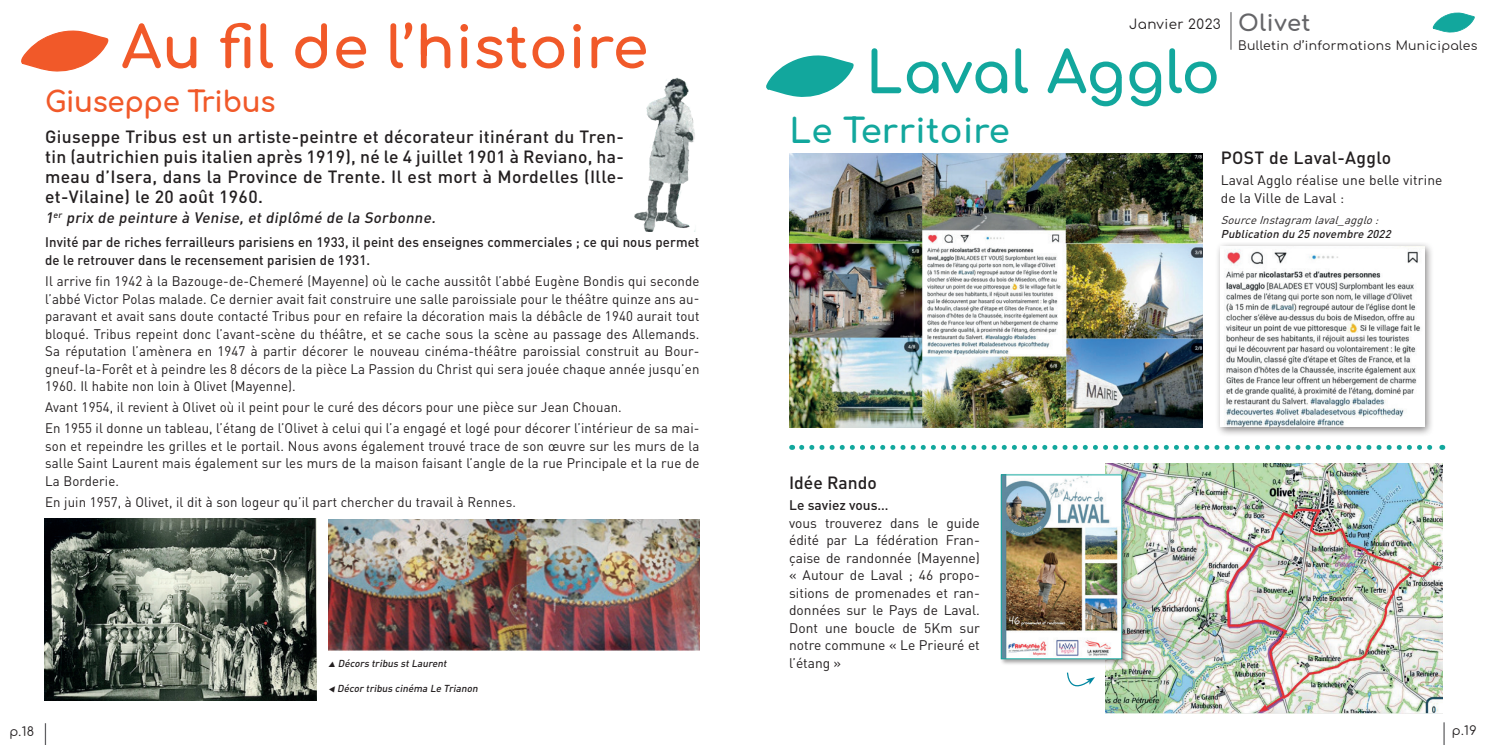
<style>
.page{position:relative;width:1489px;height:745px;background:#fff}
.page>*{position:absolute;margin:0;border:0;box-sizing:border-box;transform-origin:0 0}
.t1{font:700 57.5px "Comfortaa";letter-spacing:.01em;color:#f15929}
.t2{font:700 57.5px "Comfortaa";color:#12a79d}
.t3{font:700 33.75px "Comfortaa";letter-spacing:.01em;color:#12a79d}
.t4{font:700 28.75px "Comfortaa";letter-spacing:-.01em;color:#f15929;scale:.96 1}
.t5{font:700 22.5px "Comfortaa";letter-spacing:.03em;color:#656568}
.t6{font:500 17.5px/20px "DIN";letter-spacing:.02em;color:#231f20;text-align:justify}
.t7{font:500 17.5px "DIN";color:#231f20}
.t8{font:italic 500 15px "DIN";color:#231f20}
.t9{font:13.75px/17.5px "DIN";letter-spacing:.01em;color:#231f20;text-align:justify;scale:.96 1}
.t10{font:13.75px/17.5px "DIN";letter-spacing:.01em;color:#231f20;text-align:justify}
.t11{font:500 13.75px/17.5px "DIN";letter-spacing:.01em;color:#231f20;scale:.96 1}
.t12{font:500 13.75px "DIN";letter-spacing:.01em;color:#231f20}
.t13{font:13.5px "Comfortaa";letter-spacing:.03em;color:#231f20}
.t14{font:12.5px "Comfortaa";color:#231f20}
.t15{font:12.38px "Comfortaa";letter-spacing:.03em;color:#231f20}
.t16{font:italic 11.25px "DIN";color:#231f20}
.t17{font:italic 500 11.25px "DIN";color:#231f20}
.t18{font:italic 500 10px "DIN";color:#231f20}
</style>
<div class="page">
<hr style="left:1230px;top:12px;width:1px;height:38px;background:#5f5f62">
<img style="left:328px;top:519px;width:371px;height:131px">
<svg style="left:45px;top:723px;width:1px;height:21px"></svg>
<svg style="left:1443px;top:722px;width:1px;height:22px"></svg>
<img style="left:45px;top:518px;width:271px;height:182px">
<svg style="left:21px;top:30px;width:88px;height:42px"></svg>
<svg style="left:766px;top:55px;width:88px;height:42px"></svg>
<img style="left:634px;top:77px;width:62px;height:154px">
<img style="left:1105px;top:463px;width:337px;height:249px">
<div style="left:999px;top:473px;width:129px;height:192px;background:#231f20;opacity:.41"></div>
<img style="left:1002px;top:476px;width:118px;height:180px">
<div style="left:1000px;top:474px;width:122px;height:184px;border:1px solid #12a79d"></div>
<img style="left:789px;top:153px;width:413px;height:274px">
<div style="left:1215px;top:241px;width:219px;height:196px;background:#231f20;opacity:.54"></div>
<img style="left:1220px;top:246px;width:204px;height:180px">
<svg style="left:801px;top:444px;width:641px;height:5px"></svg>
<svg style="left:1067px;top:672px;width:27px;height:15px"></svg>
<svg style="left:1432px;top:12px;width:43px;height:21px"></svg>
<h3 class="t5" style="left:1237px;top:2px;width:74px">Olivet</h3>
<p class="t15" style="left:1237px;top:34px;width:241px">Bulletin d’informations Municipales</p>
<h1 class="t1" style="left:121px;top:-5px;width:528px">Au fil de l’histoire</h1>
<p class="t13" style="left:1128px;top:12px;width:93px">Janvier 2023</p>
<h1 class="t2" style="left:865px;top:20px;width:356px">Laval Agglo</h1>
<h2 class="t3" style="left:789px;top:100px;width:222px">Le Territoire</h2>
<h3 class="t4" style="left:45px;top:75px;width:241px">Giuseppe Tribus</h3>
<p class="t6" style="left:45px;top:126px;width:580px">Giuseppe Tribus est un artiste-peintre et décorateur itinérant du Tren&shy;tin (autrichien puis italien après 1919), né le 4 juillet 1901 à Reviano, ha&shy;meau d’Isera, dans la Province de Trente. Il est mort à Mordelles (Ille&shy;et-Vilaine) le 20 août 1960.</p>
<p class="t8" style="left:45px;top:208px;width:395px">1<sup>er</sup> prix de peinture à Venise, et diplômé de la Sorbonne.</p>
<p class="t6" style="left:1220px;top:147px;width:172px">POST de Laval-Agglo</p>
<p class="t10" style="left:1220px;top:171px;width:223px">Laval Agglo réalise une belle vitrine de la Ville de Laval :</p>
<p class="t16" style="left:1220px;top:212px;width:163px">SourceInstagram laval_agglo:</p>
<p class="t17" style="left:1220px;top:226px;width:174px">Publication du 25 novembre 2022</p>
<p class="t11" style="left:45px;top:233px;width:683px">Invité par de riches ferrailleurs parisiens en 1933, il peint des enseignes commerciales ; ce qui nous permet de le retrouver dans le recensement parisien de 1931.</p>
<p class="t9" style="left:45px;top:272px;width:683px">Il arrive fin 1942 à la Bazouge-de-Chemeré (Mayenne) où le cache aussitôt l’abbé Eugène Bondis qui seconde l’abbé Victor Polas malade. Ce dernier avait fait construire une salle paroissiale pour le théâtre quinze ans au&shy;paravant et avait sans doute contacté Tribus pour en refaire la décoration mais la débâcle de 1940 aurait tout bloqué. Tribus repeint donc l’avant-scène du théâtre, et se cache sous la scène au passage des Allemands.<br>Sa réputation l’amènera en 1947 à partir décorer le nouveau cinéma-théâtre paroissial construit au Bour&shy;gneuf-la-Forêt et à peindre les 8 décors de la pièce La Passion du Christ qui sera jouée chaque année jusqu’en 1960. Il habite non loin à Olivet (Mayenne).</p>
<p class="t9" style="left:45px;top:396px;width:683px;line-height:21px">Avant 1954, il revient à Olivet où il peint pour le curé des décors pour une pièce sur Jean Chouan.<br>En 1955 il donne un tableau, l’étang de l’Olivet à celui qui l’a engagé et logé pour décorer l’intérieur de sa mai-</p>
<p class="t9" style="left:45px;top:436px;width:683px">son et repeindre les grilles et le portail. Nous avons également trouvé trace de son œuvre sur les murs de la salle Saint Laurent mais également sur les murs de la maison faisant l’angle de la rue Principale et la rue de La Borderie.</p>
<p class="t9" style="left:45px;top:492px;width:492px">En juin 1957, à Olivet, il dit à son logeur qu’il part chercher du travail à Rennes.</p>
<p class="t7" style="left:789px;top:471px;width:89px">Idée Rando</p>
<p class="t12" style="left:789px;top:496px;width:101px">Le saviez vous…</p>
<p class="t10" style="left:789px;top:513px;width:192px">vous trouverez dans le guide édité par La fédération Fran&shy;çaise de randonnée (Mayenne) « Autour de Laval ; 46 propo&shy;sitions de promenades et ran&shy;données sur le Pays de Laval.<br>Dont une boucle de 5Km sur notre commune « Le Prieuré et l’étang »</p>
<p class="t18" style="left:338px;top:657px;width:112px">Décors tribus stLaurent</p>
<p class="t18" style="left:328px;top:681px;width:153px">▼ Décor tribus cinéma Le Trianon</p>
<p class="t14" style="left:9px;top:720px;width:26px">p.18</p>
<p class="t14" style="left:1451px;top:719px;width:26px">p.19</p>
</div>
